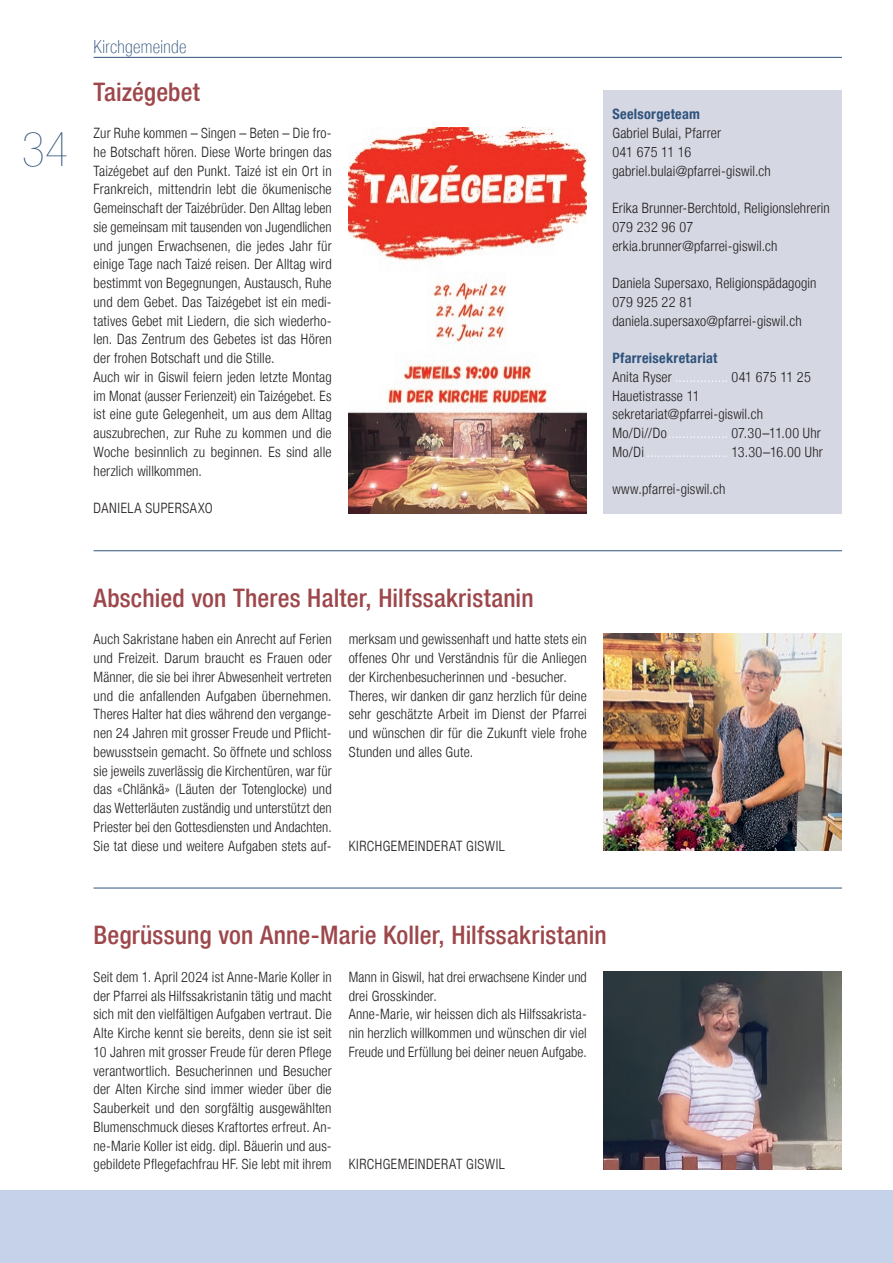
<style>
.page{position:relative;width:893px;height:1263px;background:#fff}
.page>*{position:absolute;margin:0;border:0;box-sizing:border-box;transform-origin:0 0}
.t1{font:900 condensed 48px "Helvetica Neue LT";color:#2f537c}
.t2{font:500 condensed 25.5px "Helvetica Neue LT";letter-spacing:.005em;color:#9d474b}
.t3{font:100 condensed 18px "Helvetica Neue LT";letter-spacing:.02em;color:#2f537c}
.t4{font:300 condensed 14.25px/18.8px "Helvetica Neue LT";letter-spacing:.01em;color:#231f20}
.t5{font:700 condensed 14.25px/18.8px "Helvetica Neue LT";letter-spacing:.02em;color:#2f537c}
.t6{font:300 condensed 14.25px "Helvetica Neue LT";letter-spacing:.035em;color:#231f20}
.t7{font:300 condensed 14.25px "Helvetica Neue LT";color:#fff}
.t8{font:300 condensed 14.25px "Helvetica Neue LT";letter-spacing:.04em;color:#231f20}
.s1{font-weight:300;color:#231f20}
.s2{font-weight:300;color:#fff}
.s3{color:#fff}
.s4{color:#231f20}
</style>
<div class="page">
<hr style="left:94px;top:57px;width:748px;height:1px;background:#2f537c">
<div style="left:0;top:1191px;width:893px;height:72px;background:#c6d2ea"></div>
<img style="left:349px;top:128px;width:238px;height:385px">
<img style="left:604px;top:634px;width:238px;height:217px">
<img style="left:604px;top:971px;width:238px;height:198px">
<hr style="left:94px;top:888px;width:748px;height:1px;background:#2f537c">
<hr style="left:94px;top:550px;width:748px;height:1px;background:#2f537c">
<div style="left:604px;top:90px;width:238px;height:423px;background:#d5d7e2"></div>
<h1 class="t1" style="left:22px;top:123px;width:48px">34</h1>
<p class="t3" style="left:94px;top:37px;width:94px">Kirchgemeinde</p>
<h2 class="t2" style="left:94px;top:76px;width:108px">Taizégebet</h2>
<p class="t4" style="left:94px;top:124px;width:240px">Zur Ruhe kommen – Singen – Beten – Die fro&shy;he Botschaft hören. Diese Worte bringen das Taizégebet auf den Punkt. Taizé ist ein Ort in Frankreich, mittendrin lebt die ökumenische Gemeinschaft der Taizébrüder. Den Alltag leben sie gemeinsam mit tausenden von Jugendlichen und jungen Erwachsenen, die jedes Jahr für einige Tage nach Taizé reisen. Der Alltag wird bestimmt von Begegnungen, Austausch, Ruhe und dem Gebet. Das Taizégebet ist ein medi&shy;tatives Gebet mit Liedern, die sich wiederho&shy;len. Das Zentrum des Gebetes ist das Hören der frohen Botschaft und die Stille.<br>Auch wir in Giswil feiern jeden letzte Montag im Monat (ausser Ferienzeit) ein Taizégebet. Es ist eine gute Gelegenheit, um aus dem Alltag auszubrechen, zur Ruhe zu kommen und die Woche besinnlich zu beginnen. Es sind alle herzlich willkommen.</p>
<p class="t8" style="left:94px;top:500px;width:121px">DANIELA SUPERSAXO</p>
<p class="t5" style="left:612px;top:105px;width:89px">Seelsorgeteam</p>
<p class="t4" style="left:612px;top:124px;width:160px">Gabriel Bulai, Pfarrer<br>041 675 11 16<br>gabriel. bulai@pfarrei-giswil.ch</p>
<p class="t4" style="left:612px;top:199px;width:219px">Erika Brunner-Berchtold, Religionslehrerin<br>079 232 96 07<br>erkia. brunner@pfarrei-giswil.ch</p>
<p class="t4" style="left:612px;top:274px;width:206px">Daniela Supersaxo, Religionspädagogin<br>079 925 22 81 daniela.supersaxo@pfarrei-giswil.ch</p>
<p class="t5" style="left:612px;top:348px;width:106px">Pfarreisekretariat<br><span class="s1">Anita Ryser</span><span class="s2">................</span></p>
<p class="t4" style="left:731px;top:367px;width:81px">041 675 11 25</p>
<p class="t4" style="left:612px;top:386px;width:152px">Hauetistrasse 11 sekretariat@pfarrei-giswil. ch<br>Mo/Di//Do<span class="s3">..................</span></p>
<p class="t4" style="left:731px;top:424px;width:91px">07.30–11.00 Uhr</p>
<p class="t7" style="left:612px;top:444px;width:37px"><span class="s4">Mo/Di</span>........................</p>
<p class="t4" style="left:731px;top:442px;width:93px">13.30–16.00 Uhr</p>
<p class="t4" style="left:612px;top:480px;width:115px">www. pfarrei-giswil.ch</p>
<h2 class="t2" style="left:94px;top:583px;width:442px">Abschied von Theres Halter, Hilfssakristanin</h2>
<p class="t4" style="left:94px;top:630px;width:240px">Auch Sakristane haben ein Anrecht auf Ferien und Freizeit. Darum braucht es Frauen oder Männer, die sie bei ihrer Abwesenheit vertreten und die anfallenden Aufgaben übernehmen.<br>Theres Halter hat dies während den vergange&shy;nen 24 Jahren mit grosser Freude und Pflicht&shy;bewusstsein gemacht. So öffnete und schloss sie jeweils zuverlässig die Kirchentüren, war für das «Chlänkä» (Läuten der Totenglocke) und das Wetterläuten zuständig und unterstützt den Priester bei den Gottesdiensten und Andachten.<br>Sie tat diese und weitere Aufgaben stets auf-</p>
<p class="t4" style="left:349px;top:630px;width:240px">merksam und gewissenhaft und hatte stets ein offenes Ohr und Verständnis für die Anliegen der Kirchenbesucherinnen und -besucher.<br>Theres, wir danken dir ganz herzlich für deine sehr geschätzte Arbeit im Dienst der Pfarrei und wünschen dir für die Zukunft viele frohe Stunden und alles Gute.</p>
<p class="t6" style="left:349px;top:837px;width:158px">KIRCHGEMEINDERAT GISWIL</p>
<h2 class="t2" style="left:94px;top:920px;width:515px">Begrüssung von Anne-Marie Koller, Hilfssakristanin</h2>
<p class="t4" style="left:94px;top:967px;width:240px;text-align:justify">Seit dem 1. April 2024 ist Anne-Marie Koller in der Pfarrei als Hilfssakristanin tätig und macht sich mit den vielfältigen Aufgaben vertraut. Die Alte Kirche kennt sie bereits, denn sie ist seit 10 Jahren mit grosser Freude für deren Pflege verantwortlich. Besucherinnen und Besucher der Alten Kirche sind immer wieder über die Sauberkeit und den sorgfältig ausgewählten Blumenschmuck dieses Kraftortes erfreut. An&shy;ne-Marie Koller ist eidg. dipl. Bäuerin und aus&shy;gebildete Pflegefachfrau HF. Sie lebt mit ihrem</p>
<p class="t4" style="left:349px;top:967px;width:240px">Mann in Giswil, hat drei erwachsene Kinder und drei Grosskinder.<br>Anne-Marie, wir heissen dich als Hilfssakrista&shy;nin herzlich willkommen und wünschen dir viel Freude und Erfüllung bei deiner neuen Aufgabe.</p>
<p class="t6" style="left:349px;top:1156px;width:158px">KIRCHGEMEINDERAT GISWIL</p>
</div>
